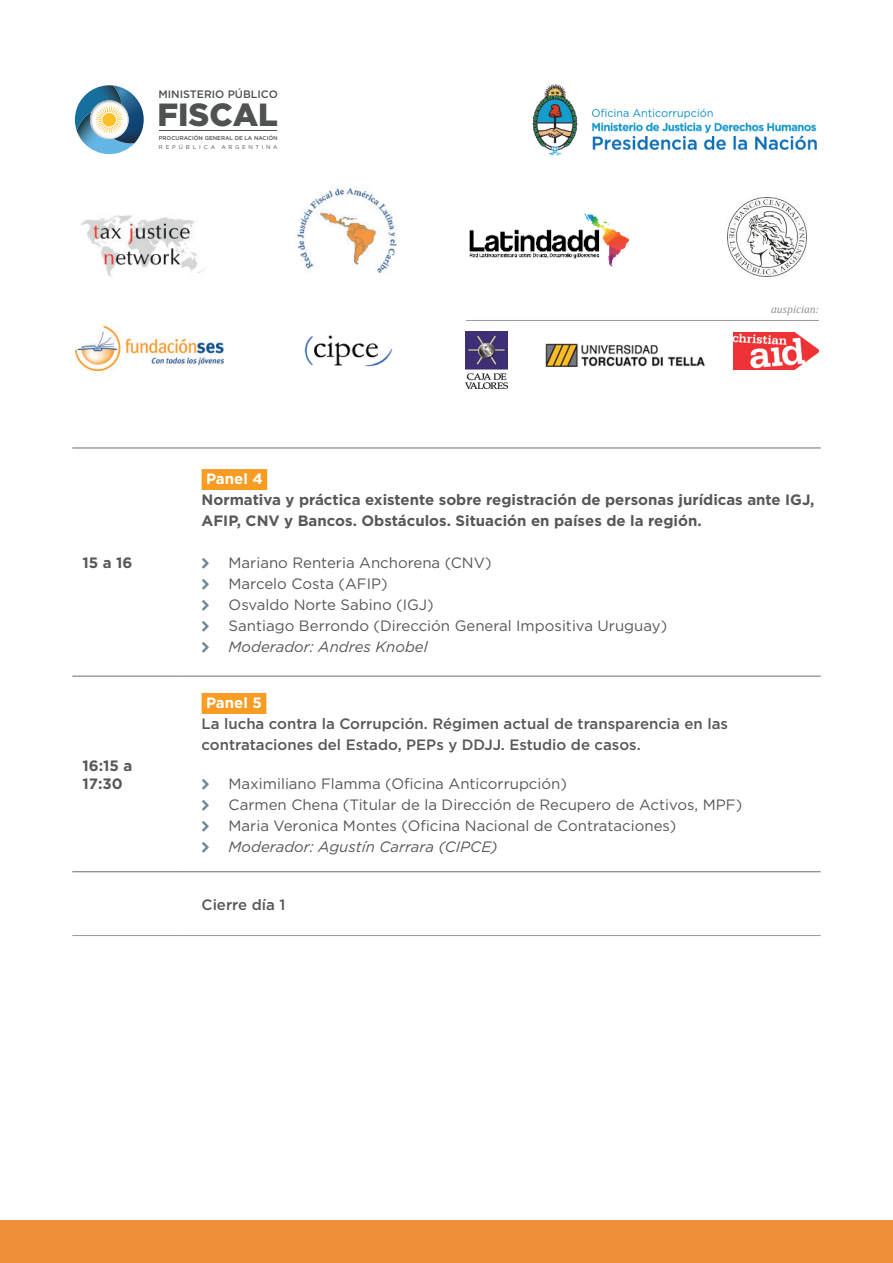
<style>
.page{position:relative;width:893px;height:1263px;background:#fff}
.page>*{position:absolute;margin:0;border:0;box-sizing:border-box;transform-origin:0 0}
.t1{font:900 32.1px "Gotham";color:#4f5252}
.t2{font:15px "Gotham";color:#57585a}
.t3{font:700 15px/21px "Gotham";color:#57585a}
.t4{font:500 15px/21px "Gotham";color:#57585a}
.t5{font:italic 15px "Gotham";color:#57585a}
.t6{font:700 15px "Gotham";color:#fff}
.t7{font:italic 11.25px "Cambria";color:#919293}
.t8{font:500 10.8px "Gotham";color:#4f5252}
.t9{font:500 5.55px "Gotham";color:#4f5252}
.t10{font:5.55px "Gotham";letter-spacing:.49em;color:#4f5252}
</style>
<div class="page">
<div style="left:0;top:1220px;width:893px;height:43px;background:#f08f39"></div>
<img style="left:296px;top:187px;width:101px;height:86px">
<img style="left:81px;top:215px;width:124px;height:62px">
<hr style="left:466px;top:320px;width:353px;height:1px;background:#9b9d9e">
<img style="left:466px;top:332px;width:41px;height:57px">
<img style="left:76px;top:327px;width:148px;height:44px">
<img style="left:734px;top:332px;width:84px;height:37px">
<img style="left:304px;top:335px;width:89px;height:32px">
<img style="left:727px;top:197px;width:80px;height:80px">
<img style="left:545px;top:343px;width:160px;height:24px">
<img style="left:469px;top:213px;width:161px;height:54px">
<img style="left:532px;top:84px;width:285px;height:72px">
<svg style="left:75px;top:85px;width:69px;height:69px"></svg>
<hr style="left:159px;top:131px;width:118px;height:1px;background:#4f5252">
<hr style="left:72px;top:448px;width:111px;height:1px;background:#6c6d70">
<hr style="left:183px;top:448px;width:638px;height:1px;background:#6c6d70">
<hr style="left:72px;top:676px;width:111px;height:1px;background:#6c6d70">
<hr style="left:183px;top:676px;width:638px;height:1px;background:#6c6d70">
<hr style="left:72px;top:871px;width:111px;height:1px;background:#6c6d70">
<hr style="left:183px;top:871px;width:638px;height:1px;background:#6c6d70">
<hr style="left:72px;top:935px;width:111px;height:1px;background:#999">
<hr style="left:183px;top:935px;width:638px;height:1px;background:#999">
<div style="left:202px;top:469px;width:65px;height:21px;background:#f89c23"></div>
<div style="left:202px;top:693px;width:64px;height:21px;background:#f89c23"></div>
<p class="t8" style="left:158px;top:87px;width:121px">MINISTERIO PÚBLICO</p>
<h1 class="t1" style="left:157px;top:92px;width:122px">FISCAL</h1>
<p class="t9" style="left:159px;top:135px;width:120px">PROCURACIÓN GENERAL DE LA NACIÓN</p>
<p class="t10" style="left:159px;top:144px;width:120px">REPÚBLICA ARGENTINA</p>
<p class="t7" style="left:771px;top:301px;width:49px">auspician:</p>
<p class="t3" style="left:83px;top:552px;width:51px">15 a 16</p>
<p class="t3" style="left:83px;top:755px;width:51px">16:15 a</p>
<p class="t3" style="left:83px;top:773px;width:42px">17:30</p>
<p class="t6" style="left:206px;top:469px;width:58px">Panel 4</p>
<p class="t3" style="left:202px;top:489px;width:614px">Normativa y práctica existente sobre registración de personas jurídicas ante IGJ,<br>AFIP, CNV y Bancos. Obstáculos. Situación en países de la región.</p>
<p class="t2" style="left:229px;top:553px;width:264px">Mariano Renteria Anchorena (CNV)</p>
<p class="t2" style="left:229px;top:574px;width:161px">Marcelo Costa (AFIP)</p>
<p class="t2" style="left:229px;top:595px;width:207px">Osvaldo Norte Sabino (IGJ)</p>
<p class="t2" style="left:229px;top:616px;width:440px">Santiago Berrondo (Dirección General Impositiva Uruguay)</p>
<p class="t5" style="left:229px;top:637px;width:201px">Moderador: Andres Knobel</p>
<p class="t6" style="left:206px;top:693px;width:57px">Panel 5</p>
<p class="t4" style="left:202px;top:713px;width:528px">La lucha contra la Corrupción. Régimen actual de transparencia en las contrataciones del Estado, PEPs y DDJJ. Estudio de casos.</p>
<p class="t2" style="left:229px;top:774px;width:340px">Maximiliano Flamma (Oficina Anticorrupción)</p>
<p class="t2" style="left:229px;top:795px;width:515px">Carmen Chena (Titular de la Dirección de Recupero de Activos, MPF)</p>
<p class="t2" style="left:229px;top:816px;width:449px">Maria Veronica Montes (Oficina Nacional de Contrataciones)</p>
<p class="t5" style="left:229px;top:837px;width:271px">Moderador: Agustín Carrara (CIPCE)</p>
<p class="t4" style="left:202px;top:894px;width:85px">Cierre día 1</p>
</div>
